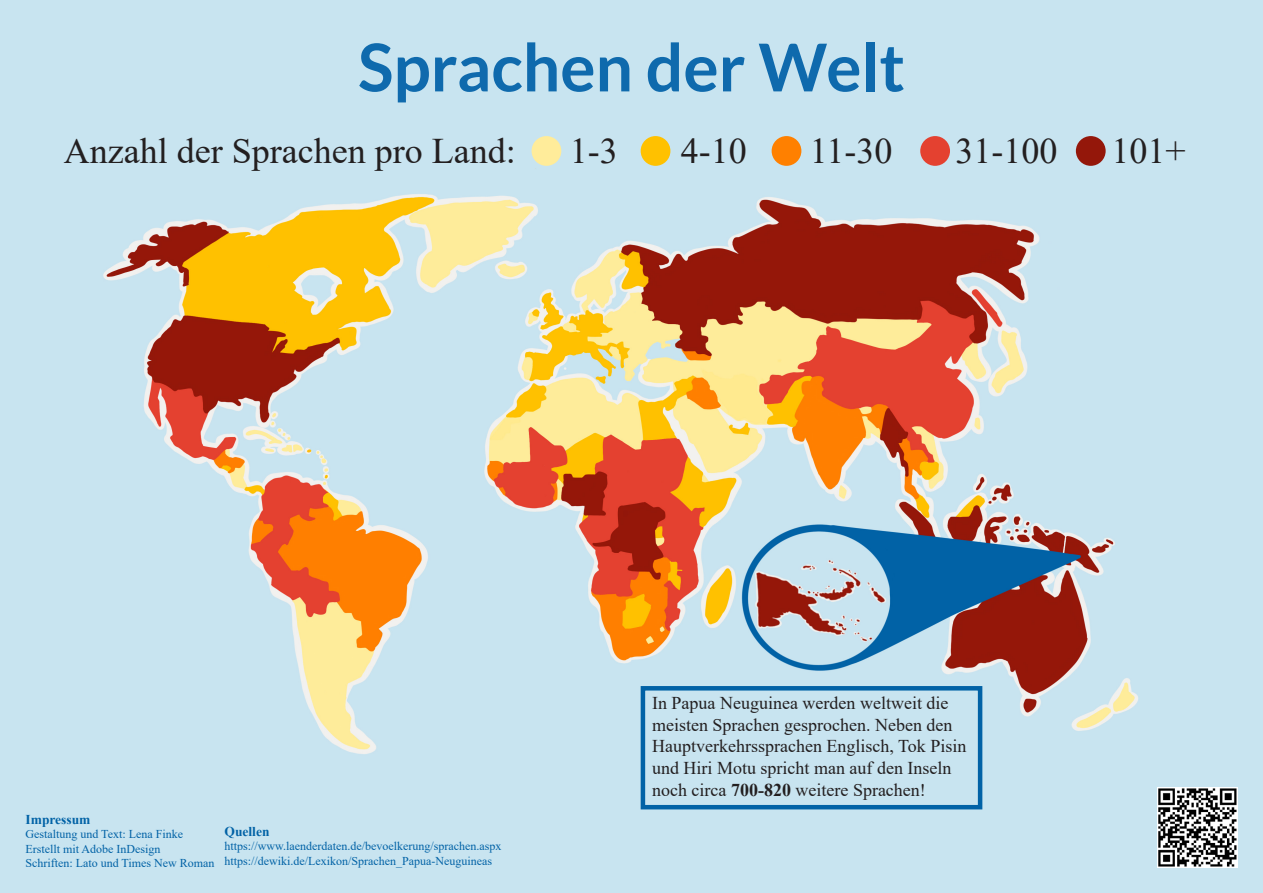
<style>
.page{position:relative;width:1263px;height:893px;background:#fff}
.page>*{position:absolute;margin:0;border:0;box-sizing:border-box;transform-origin:0 0}
.t1{font:700 66px "Lato";color:#0f6aad}
.t2{font:36px "Times New Roman";color:#231f20}
.t3{font:18px/21.6px "Times New Roman";color:#231f20}
.t4{font:700 13.5px "Times New Roman";color:#0162a6}
.t5{font:12px "Times New Roman";color:#0162a6}
.s1{font-weight:700}
</style>
<div class="page">
<img style="left:0;top:0;width:1263px;height:893px">
<div style="left:531px;top:136px;width:30px;height:30px;background:#ffec9a;border-radius:50%"></div>
<div style="left:641px;top:136px;width:29px;height:30px;background:#ffc100;border-radius:50%"></div>
<div style="left:772px;top:136px;width:29px;height:30px;background:#ff8000;border-radius:50%"></div>
<div style="left:920px;top:136px;width:30px;height:30px;background:#e44130;border-radius:50%"></div>
<div style="left:1076px;top:136px;width:30px;height:30px;background:#94170a;border-radius:50%"></div>
<div style="left:641px;top:686px;width:341px;height:123px;border:4px solid #0162a6"></div>
<img style="left:1157px;top:787px;width:80px;height:80px">
<p class="t1" style="left:358px;top:30px;width:548px">Sprachen der Welt</p>
<p class="t2" style="left:64px;top:126px;width:453px">Anzahl der Sprachen pro Land:</p>
<p class="t2" style="left:570px;top:126px;width:49px">1-3</p>
<p class="t2" style="left:681px;top:126px;width:67px">4-10</p>
<p class="t2" style="left:810px;top:126px;width:84px">11-30</p>
<p class="t2" style="left:955px;top:126px;width:103px">31-100</p>
<p class="t2" style="left:1111px;top:126px;width:76px">101+</p>
<p class="t4" style="left:26px;top:810px;width:67px">Impressum</p>
<p class="t5" style="left:26px;top:826px;width:159px">Gestaltung und Text: Lena Finke</p>
<p class="t5" style="left:26px;top:840px;width:136px">Erstellt mit Adobe InDesign</p>
<p class="t5" style="left:26px;top:855px;width:190px">Schriften: Lato und Times New Roman</p>
<p class="t4" style="left:225px;top:821px;width:47px">Quellen</p>
<p class="t5" style="left:225px;top:838px;width:278px">https://www.laenderdaten.de/bevoelkerung/sprachen.aspx</p>
<p class="t5" style="left:225px;top:852px;width:269px">https://dewiki.de/Lexikon/Sprachen_Papua-Neuguineas</p>
<p class="t3" style="left:652px;top:692px;width:316px">In Papua Neuguinea werden weltweit die meisten Sprachen gesprochen. Neben den Hauptverkehrssprachen Englisch, Tok Pisin und Hiri Motu spricht man auf den Inseln noch circa <span class="s1">700-820</span> weitere Sprachen!</p>
</div>
